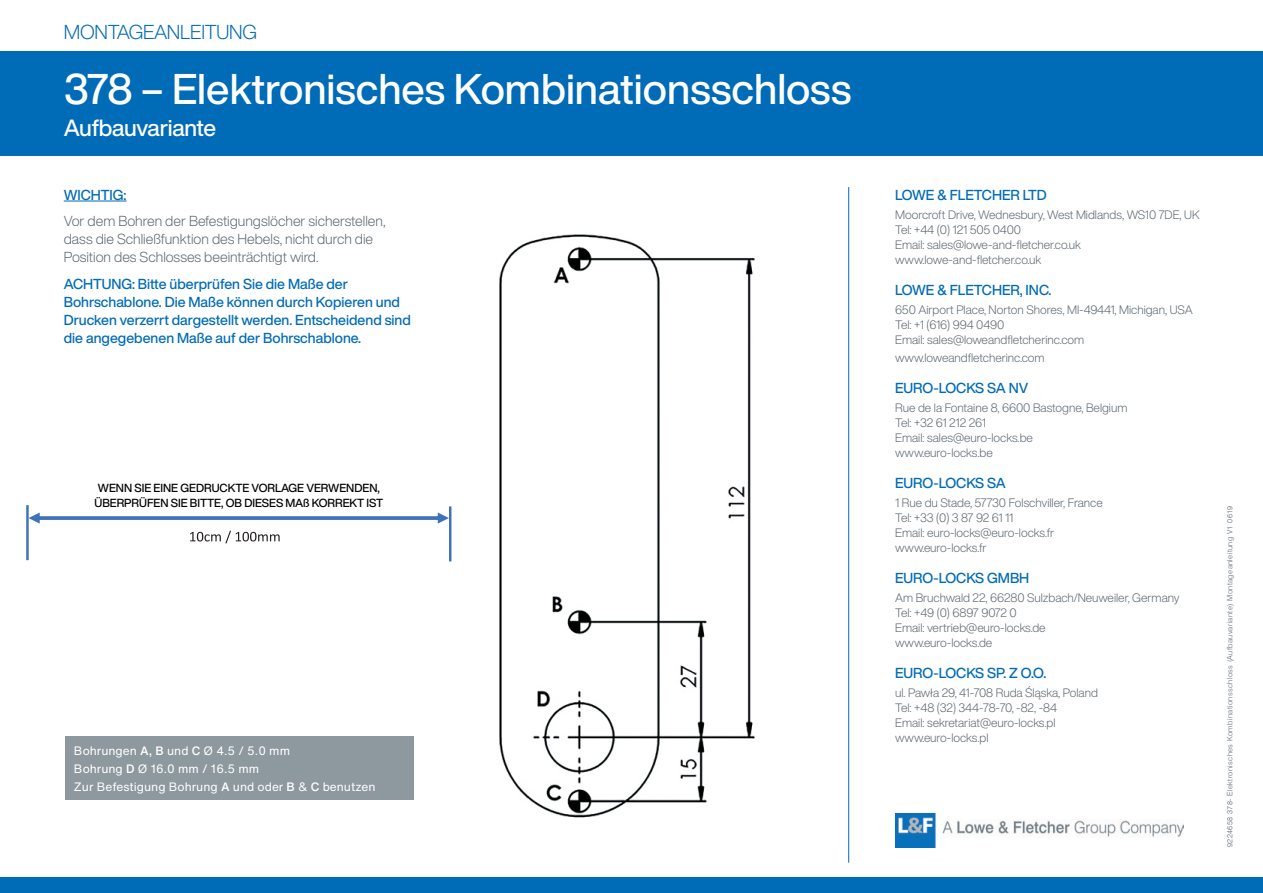
<style>
.page{position:relative;width:1263px;height:893px;background:#fff}
.page>*{position:absolute;margin:0;border:0;box-sizing:border-box;transform-origin:0 0}
.t1{font:500 42.15px "Helvetica Now Display";color:#fff}
.t2{font:500 23.1px "Helvetica Now Display";letter-spacing:-.02em;color:#fff}
.t3{font:300 19.8px "Helvetica Now Display";letter-spacing:-.01em;color:#006bb6}
.t4{font:500 14.25px/18px "Helvetica Now Display";color:#006bb6}
.t5{font:300 14.25px/18px "Helvetica Now Display";color:#5c6771}
.t6{font:300 12px/15px "Helvetica Now Display";color:#5c6771}
.t7{font:12px/17.7px "Helvetica Now Text";color:#fff}
.t8{font:500 11.55px/14.9px "Helvetica Now Display";color:#000001}
.t9{font:300 7.5px "Swiss 721 BT";letter-spacing:.05em;color:#5c6771}
.s1{font-weight:500}
</style>
<div class="page">
<hr style="left:64px;top:201px;width:63px;height:1px;background:#006bb6">
<div style="left:0;top:878px;width:1263px;height:15px;background:#006bb6"></div>
<hr style="left:848px;top:187px;width:1px;height:676px;background:#006bb6">
<div style="left:0;top:51px;width:1263px;height:105px;background:#006bb6"></div>
<img style="left:895px;top:814px;width:288px;height:33px">
<img style="left:499px;top:234px;width:256px;height:584px">
<div style="left:65px;top:736px;width:349px;height:63px;background:#8d989f"></div>
<svg style="left:29px;top:512px;width:420px;height:12px"></svg>
<hr style="left:26px;top:505px;width:3px;height:55px;background:#3d73ba">
<hr style="left:449px;top:506px;width:2px;height:55px;background:#3d73ba">
<svg style="left:190px;top:531px;width:90px;height:12px"></svg>
<h3 class="t3" style="left:64px;top:18px;width:195px">MONTAGEANLEITUNG</h3>
<h1 class="t1" style="left:64px;top:60px;width:789px">378 – Elektronisches Kombinationsschloss</h1>
<h2 class="t2" style="left:64px;top:112px;width:154px">Aufbauvariante</h2>
<p class="t4" style="left:64px;top:185px;width:64px">WICHTIG:</p>
<p class="t5" style="left:64px;top:212px;width:323px">Vor dem Bohren der Befestigungslöcher sicherstellen, dass die Schließfunktion des Hebels, nicht durch die<br>Position des Schlosses beeinträchtigt wird.</p>
<p class="t4" style="left:64px;top:274px;width:349px">ACHTUNG: Bitte überprüfen Sie die Maße der Bohrschablone. Die Maße können durch Kopieren und Drucken verzerrt dargestellt werden. Entscheidend sind die angegebenen Maße auf der Bohrschablone.</p>
<p class="t8" style="left:95px;top:481px;width:290px">WENN SIE EINE GEDRUCKTE VORLAGE VERWENDEN,<br>ÜBERPRÜFEN SIE BITTE, OB DIESES MAß KORREKT IST</p>
<p class="t7" style="left:74px;top:742px;width:303px">Bohrungen <span class="s1">A, B</span> und <span class="s1">C</span> Ø 4.5 / 5.0 mm<br>Bohrung <span class="s1">D</span> Ø 16.0 mm / 16.5 mm<br>Zur Befestigung Bohrung <span class="s1">A</span> und oder <span class="s1">B</span> &amp; <span class="s1">C</span> benutzen</p>
<p class="t4" style="left:895px;top:185px;width:153px">LOWE &amp; FLETCHER LTD</p>
<p class="t6" style="left:895px;top:207px;width:306px">Moorcroft Drive, Wednesbury, West Midlands, WS10 7DE, UK Tel: +44 (0) 121 505 0400<br>Email: sales@lowe-and-fletcher.co.uk www.lowe-and-fletcher.co.uk</p>
<p class="t4" style="left:895px;top:280px;width:158px">LOWE &amp; FLETCHER, INC.</p>
<p class="t6" style="left:895px;top:302px;width:299px">650 Airport Place, Norton Shores, MI-49441, Michigan, USA<br>Tel: +1 (616) 994 0490<br>Email: sales@loweandfletcherinc.com</p>
<p class="t6" style="left:895px;top:350px;width:151px">www.loweandfletcherinc.com</p>
<p class="t4" style="left:895px;top:378px;width:135px">EURO-LOCKS SA NV</p>
<p class="t6" style="left:895px;top:400px;width:234px">Rue de la Fontaine 8, 6600 Bastogne, Belgium<br>Tel: +32 61 212 261<br>Email: sales@euro-locks.be www.euro-locks.be</p>
<p class="t4" style="left:895px;top:473px;width:112px">EURO-LOCKS SA</p>
<p class="t6" style="left:895px;top:495px;width:209px">1 Rue du Stade, 57730 Folschviller, France<br>Tel: +33 (0) 3 87 92 61 11<br>Email: euro-locks@euro-locks.fr www.euro-locks.fr</p>
<p class="t4" style="left:895px;top:568px;width:136px">EURO-LOCKS GMBH</p>
<p class="t6" style="left:895px;top:590px;width:286px">Am Bruchwald 22, 66280 Sulzbach/Neuweiler, Germany<br>Tel: +49 (0) 6897 9072 0<br>Email: vertrieb@euro-locks.de<br>www.euro-locks.de</p>
<p class="t4" style="left:895px;top:663px;width:153px">EURO-LOCKS SP. Z O.O.</p>
<p class="t6" style="left:895px;top:685px;width:204px">ul. Pawła 29, 41-708 Ruda Śląska, Poland<br>Tel: +48 (32) 344-78-70, -82, -84<br>Email: sekretariat@euro-locks.pl www.euro-locks.pl</p>
<p class="t9" style="left:1225px;top:847px;width:343px;rotate:-90deg">9224658 378- Elektronisches Kombinationsschloss (Aufbauvariante) Montageanleitung V1 0619</p>
</div>
